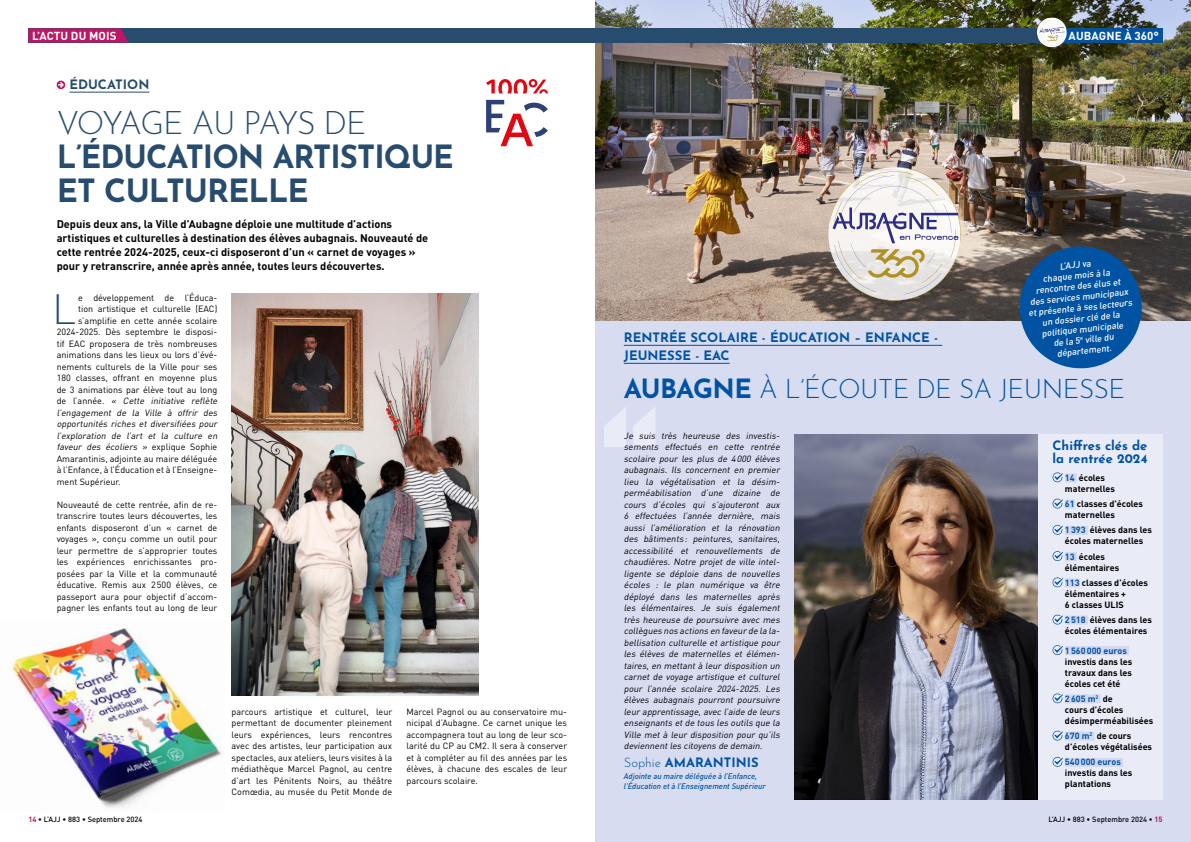
<style>
.page{position:relative;width:1191px;height:842px;background:#fff}
.page>*{position:absolute;margin:0;border:0;box-sizing:border-box;transform-origin:0 0}
.t1{font:300 41.4px "Josefin Sans";color:#284c6e}
.t2{font:700 32px/34px "Josefin Sans";letter-spacing:-.03em;color:#284c6e}
.t3{font:300 32px "Josefin Sans";letter-spacing:-.06em;color:#284c6e}
.t4{font:300 26.5px "Josefin Sans";letter-spacing:-.02em;color:#0053a2}
.t5{font:700 13px/18px "Josefin Sans";color:#0053a2}
.t6{font:700 13px "Josefin Sans";color:#284c6e}
.t7{font:700 11.5px "DIN Pro";letter-spacing:.01em;color:#fff}
.t8{font:700 11px/14px "DIN Pro";color:#000}
.t9{font:9px/11.5px "DIN Pro";color:#000;text-align:justify}
.t10{font:italic 9px/11.5px "DIN Pro";color:#000;text-align:justify}
.t11{font:700 9px/11px "DIN Pro";color:#000}
.t12{font:500 9px/10.8px "DIN Pro";color:#fff;text-align:center}
.t13{font:700 9px "DIN Pro";color:#0053a2}
.t14{font:italic 500 8px/9.5px "DIN";color:#0053a2}
.t15{font:500 7.5px "DIN Pro";color:#000}
.s1{font-style:normal}
.s2{font-weight:700;color:#bb1765}
.s3{font-weight:700}
.s4{font-weight:300}
.s5{color:#0053a2}
</style>
<div class="page">
<div style="left:595px;top:0;width:596px;height:842px;background:#d7dcf0"></div>
<img style="left:595px;top:0;width:596px;height:321px">
<hr style="left:624px;top:345px;width:318px;height:1px;background:#0053a2">
<hr style="left:624px;top:363px;width:105px;height:1px;background:#0053a2">
<svg style="left:1016px;top:243px;width:128px;height:126px;background:#26629d"></svg>
<svg style="left:829px;top:167px;width:131px;height:134px"></svg>
<hr style="left:69px;top:92px;width:80px;height:1px;background:#284c6e">
<svg style="left:57px;top:81px;width:8px;height:8px"></svg>
<img style="left:231px;top:294px;width:247px;height:401px">
<svg style="left:604px;top:407px;width:51px;height:40px"></svg>
<div style="left:1037px;top:434px;width:125px;height:365px;background:#e9ebf7"></div>
<div style="left:1065px;top:473px;width:11px;height:9px;background:#d3d8ef"></div>
<div style="left:1065px;top:500px;width:9px;height:9px;background:#d3d8ef"></div>
<div style="left:1065px;top:526px;width:22px;height:9px;background:#d3d8ef"></div>
<div style="left:1065px;top:552px;width:11px;height:9px;background:#d3d8ef"></div>
<div style="left:1065px;top:578px;width:14px;height:9px;background:#d3d8ef"></div>
<div style="left:1065px;top:616px;width:22px;height:9px;background:#d3d8ef"></div>
<div style="left:1065px;top:646px;width:64px;height:9px;background:#d3d8ef"></div>
<div style="left:1065px;top:694px;width:30px;height:9px;background:#d3d8ef"></div>
<svg style="left:1095px;top:694px;width:5px;height:9px"></svg>
<div style="left:1065px;top:732px;width:24px;height:9px;background:#d3d8ef"></div>
<svg style="left:1089px;top:732px;width:5px;height:9px"></svg>
<div style="left:1065px;top:758px;width:58px;height:9px;background:#d3d8ef"></div>
<svg style="left:1052px;top:472px;width:11px;height:11px"></svg>
<svg style="left:1052px;top:498px;width:11px;height:11px"></svg>
<svg style="left:1052px;top:525px;width:11px;height:10px"></svg>
<svg style="left:1052px;top:551px;width:11px;height:10px"></svg>
<svg style="left:1052px;top:577px;width:11px;height:11px"></svg>
<svg style="left:1052px;top:614px;width:11px;height:11px"></svg>
<svg style="left:1052px;top:645px;width:11px;height:10px"></svg>
<svg style="left:1052px;top:693px;width:11px;height:11px"></svg>
<svg style="left:1052px;top:730px;width:11px;height:11px"></svg>
<svg style="left:1052px;top:757px;width:11px;height:10px"></svg>
<img style="left:794px;top:434px;width:243px;height:365px">
<img style="left:12px;top:628px;width:210px;height:180px">
<svg style="left:486px;top:100px;width:62px;height:46px"></svg>
<svg style="left:486px;top:79px;width:62px;height:14px"></svg>
<div style="left:595px;top:28px;width:567px;height:15px;background:#284c6e"></div>
<img style="left:1036px;top:17px;width:126px;height:31px">
<div style="left:28px;top:28px;width:567px;height:15px;background:#284c6e"></div>
<svg style="left:28px;top:28px;width:100px;height:15px"></svg>
<p class="t7" style="left:32px;top:28px;width:86px">L’ACTU DU MOIS</p>
<h3 class="t6" style="left:69px;top:73px;width:81px">ÉDUCATION</h3>
<h2 class="t3" style="left:57px;top:98px;width:311px">VOYAGE AU PAYS DE</h2>
<h2 class="t2" style="left:57px;top:136px;width:399px">L’ÉDUCATION ARTISTIQUE<br>ET CULTURELLE</h2>
<p class="t8" style="left:57px;top:216px;width:373px">Depuis deux ans, la Ville d’Aubagne déploie une multitude d’actions artistiques et culturelles à destination des élèves aubagnais. Nouveauté de cette rentrée 2024-2025, ceux-ci disposeront d’un « carnet de voyages » pour y retranscrire, année après année, toutes leurs découvertes.</p>
<h1 class="t1" style="left:52px;top:277px;width:26px">L</h1>
<p class="t9" style="left:78px;top:291px;width:141px">e développement de l’Éduca-</p>
<p class="t9" style="left:78px;top:303px;width:141px">tion artistique et culturelle (EAC)</p>
<p class="t9" style="left:78px;top:314px;width:141px">s’amplifie en cette année scolaire</p>
<p class="t9" style="left:57px;top:326px;width:162px">2024-2025. Dès septembre le disposi-</p>
<p class="t9" style="left:57px;top:337px;width:162px">tif EAC proposera de très nombreuses</p>
<p class="t9" style="left:57px;top:349px;width:162px">animations dans les lieux ou lors d’évé-</p>
<p class="t9" style="left:57px;top:360px;width:162px">nements culturels de la Ville pour ses</p>
<p class="t9" style="left:57px;top:372px;width:162px">180 classes, offrant en moyenne plus</p>
<p class="t9" style="left:57px;top:383px;width:162px">de 3 animations par élève tout au long</p>
<p class="t10" style="left:57px;top:395px;width:164px"><span class="s1">d e l ’ a n n é e .</span> « Cette initiative reflète</p>
<p class="t10" style="left:57px;top:406px;width:164px">l’engagement de la Ville à offrir des</p>
<p class="t10" style="left:57px;top:418px;width:164px">opportunités riches et diversifiées pour</p>
<p class="t10" style="left:57px;top:429px;width:164px">l’exploration de l’art et la culture en</p>
<p class="t10" style="left:57px;top:441px;width:162px">faveur des écoliers » <span class="s1">ex p l i q u e S o p h i e</span></p>
<p class="t9" style="left:57px;top:452px;width:162px">Amarantinis, adjointe au maire déléguée</p>
<p class="t9" style="left:57px;top:464px;width:162px">à l’Enfance, à l’Éducation et à l’Enseigne-</p>
<p class="t9" style="left:57px;top:475px;width:66px">ment Supérieur.</p>
<p class="t9" style="left:57px;top:498px;width:162px">Nouveauté de cette rentrée, afin de re&shy;transcrire toutes leurs découvertes, les enfants disposeront d’un « carnet de voyages », conçu comme un outil pour leur permettre de s’approprier toutes les expériences enrichissantes pro&shy;posées par la Ville et la communauté éducative. Remis aux 2500 élèves, ce passeport aura pour objectif d’accom&shy;pagner les enfants tout au long de leur</p>
<p class="t15" style="left:28px;top:814px;width:116px"><span class="s2">14</span> • L’AJJ • 883 • Septembre 2024</p>
<p class="t9" style="left:231px;top:705px;width:162px">parcours artistique et culturel, leur permettant de documenter pleinement leurs expériences, leurs rencontres avec des artistes, leur participation aux spectacles, aux ateliers, leurs visites à la médiathèque Marcel Pagnol, au centre d’art les Pénitents Noirs, au théâtre Comœdia, au musée du Petit Monde de</p>
<p class="t9" style="left:406px;top:705px;width:162px">Marcel Pagnol ou au conservatoire mu&shy;nicipal d’Aubagne. Ce carnet unique les accompagnera tout au long de leur sco&shy;larité du CP au CM2. Il sera à conserver et à compléter au fil des années par les élèves, à chacune des escales de leur parcours scolaire.</p>
<p class="t7" style="left:1068px;top:28px;width:92px">AUBAGNE À 360°</p>
<p class="t12" style="left:1023px;top:264px;width:106px;rotate:-6deg">L’AJJ va<br>chaque mois à la rencontre des élus et<br>des services municipaux et présente à ses lecteurs un dossier clé de la politique municipale<br>de la 5<sup>e</sup> ville du département.</p>
<h3 class="t5" style="left:624px;top:327px;width:316px">RENTRÉE SCOLAIRE - ÉDUCATION – ENFANCE -<br>JEUNESSE - EAC</h3>
<h3 class="t4" style="left:624px;top:368px;width:503px"><span class="s3">AUBAGNE</span> À L’ÉCOUTE DE SA JEUNESSE</h3>
<p class="t10" style="left:624px;top:429px;width:159px">Je suis très heureuse des investis&shy;sements effectués en cette rentrée scolaire pour les plus de 4000 élèves aubagnais. Ils concernent en premier lieu la végétalisation et la désim&shy;perméabilisation d’une dizaine de cours d’écoles qui s’ajouteront aux 6 effectuées l’année dernière, mais aussi l’amélioration et la rénovation des bâtiments : peintures, sanitaires, accessibilité et renouvellements de chaudières. Notre projet de ville intel&shy;ligente se déploie dans de nouvelles écoles : le plan numérique va être déployé dans les maternelles après les élémentaires. Je suis également très heureuse de poursuivre avec mes collègues nos actions en faveur de la la&shy;bellisation culturelle et artistique pour les élèves de maternelles et élémen&shy;taires, en mettant à leur disposition un carnet de voyage artistique et culturel pour l’année scolaire 2024-2025. Les élèves aubagnais pourront poursuivre leur apprentissage,avec l’aide de leurs enseignants etde tous les outils que la Ville met à leur disposition pour qu’ils deviennentles citoyens de demain.</p>
<h3 class="t5" style="left:624px;top:752px;width:136px"><span class="s4">Sophie</span> AMARANTINIS</h3>
<p class="t14" style="left:624px;top:771px;width:143px">Adjointe au maire déléguée à l’Enfance, l’Éducation et à l’Enseignement Supérieur</p>
<h3 class="t5" style="left:1052px;top:437px;width:97px;line-height:13px">Chiffres clés de la rentrée 2024</h3>
<p class="t11" style="left:1065px;top:472px;width:52px"><span class="s5">14</span> écoles maternelles</p>
<p class="t11" style="left:1065px;top:498px;width:80px"><span class="s5">61</span> classes d’écoles maternelles</p>
<p class="t11" style="left:1065px;top:524px;width:88px"><span class="s5">1393</span> élèves dans les écoles maternelles</p>
<p class="t11" style="left:1065px;top:550px;width:56px"><span class="s5">13</span> écoles élémentaires</p>
<p class="t11" style="left:1065px;top:577px;width:84px"><span class="s5">113</span> classes d’écoles élémentaires +<br>6 classes ULIS</p>
<p class="t11" style="left:1065px;top:614px;width:88px"><span class="s5">2518</span> élèves dans les écoles élémentaires</p>
<p class="t13" style="left:1065px;top:644px;width:63px">1560000 euros</p>
<p class="t11" style="left:1065px;top:655px;width:69px;text-align:justify">investis dans les travaux dans les écoles cet été</p>
<p class="t11" style="left:1065px;top:693px;width:90px"><span class="s5">2605 m</span><sup>2</sup> de<br>cours d’écoles désimperméabilisées</p>
<p class="t11" style="left:1065px;top:730px;width:89px"><span class="s5">670 m</span><sup>2</sup> de cours d’écoles végétalisées</p>
<p class="t13" style="left:1065px;top:756px;width:57px">540000 euros</p>
<p class="t11" style="left:1065px;top:767px;width:69px">investis dans les plantations</p>
<p class="t15" style="left:1048px;top:814px;width:116px">L’AJJ • 883 • Septembre 2024 • <span class="s2">15</span></p>
</div>
